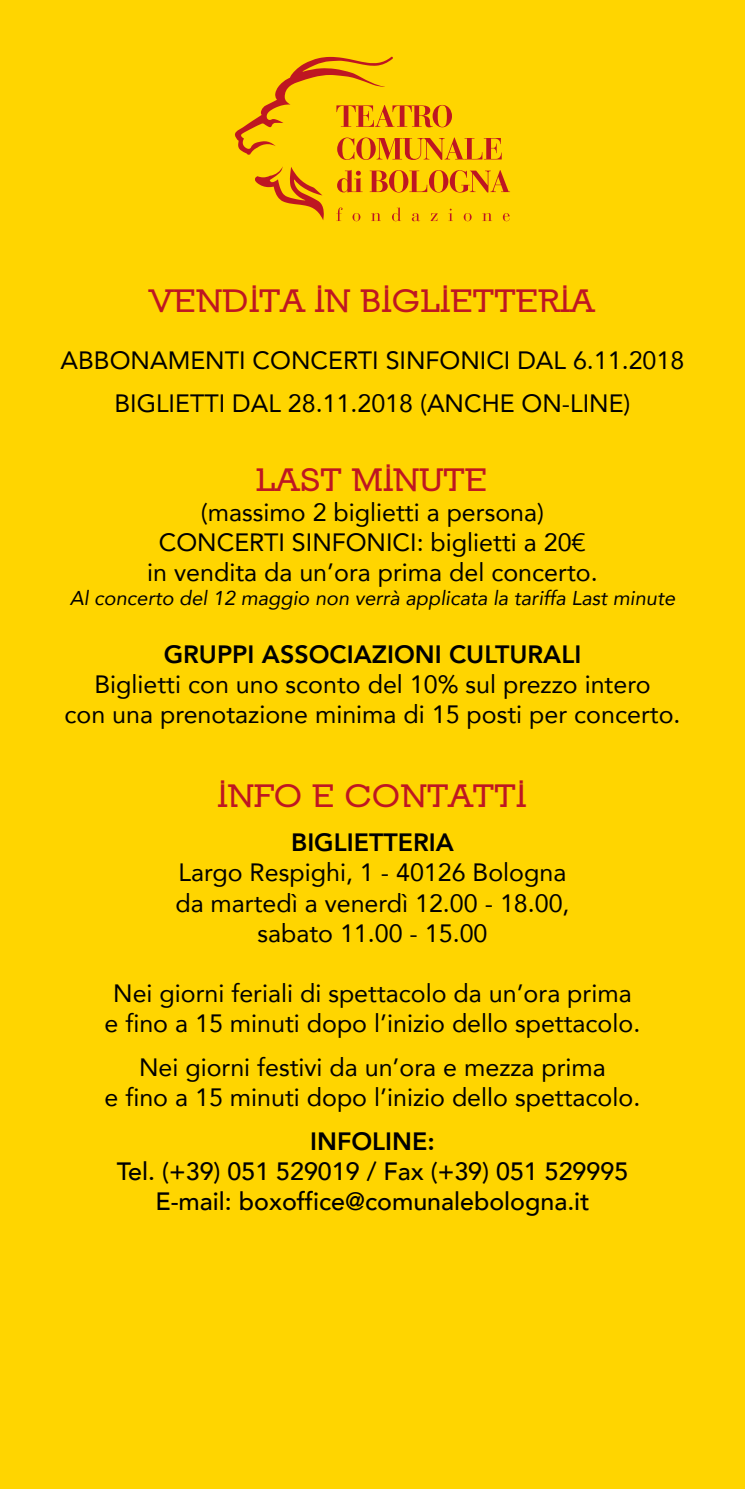
<style>
.page{position:relative;width:745px;height:1489px;background:#fff}
.page>*{position:absolute;margin:0;border:0;box-sizing:border-box;transform-origin:0 0}
.t1{font:35px "Nilland Small Caps Bold";color:#be1622}
.t2{font:25px/30px "Avenir";color:#000;text-align:center}
.t3{font:500 25px/30px "Avenir";color:#000;text-align:center}
.t4{font:800 25px "Avenir";color:#000}
.t5{font:italic 20px "Avenir";color:#000}
</style>
<div class="page">
<div style="left:0;top:0;width:744px;height:1488px;background:#ffd500"></div>
<hr style="left:744px;top:0;width:1px;height:1488px;background:#be1622">
<svg style="left:235px;top:57px;width:274px;height:164px"></svg>
<h1 class="t1" style="left:150px;top:279px;width:446px">VENDITA IN BIGLIETTERIA</h1>
<p class="t2" style="left:61px;top:338px;width:625px;line-height:42.5px">ABBONAMENTI CONCERTI SINFONICI DAL 6.11.2018<br>BIGLIETTI DAL 28.11.2018 (ANCHE ON-LINE)</p>
<h1 class="t1" style="left:257px;top:457px;width:232px">LAST MINUTE</h1>
<p class="t2" style="left:147px;top:496px;width:451px">(massimo 2 biglietti a persona)<br>CONCERTI SINFONICI: biglietti a 20€ in vendita da un’ora prima del concerto.</p>
<p class="t5" style="left:70px;top:585px;width:606px">Al concerto del 12 maggio non verrà applicata la tariffa Last minute</p>
<p class="t4" style="left:163px;top:635px;width:419px">GRUPPI ASSOCIAZIONI CULTURALI</p>
<p class="t2" style="left:64px;top:668px;width:617px">Biglietti con uno sconto del 10% sul prezzo intero<br>con una prenotazione minima di 15 posti per concerto.</p>
<h1 class="t1" style="left:218px;top:773px;width:310px">INFO E CONTATTI</h1>
<p class="t4" style="left:291px;top:823px;width:164px">BIGLIETTERIA</p>
<p class="t2" style="left:175px;top:857px;width:395px">Largo Respighi, 1 - 40126 Bologna da martedì a venerdì 12.00 - 18.00, sabato 11.00 - 15.00</p>
<p class="t2" style="left:105px;top:977px;width:537px">Nei giorni feriali di spettacolo da un’ora prima e fino a 15 minuti dopo l’inizio dello spettacolo.</p>
<p class="t2" style="left:105px;top:1051px;width:537px">Nei giorni festivi da un’ora e mezza prima<br>e fino a 15 minuti dopo l’inizio dello spettacolo.</p>
<p class="t4" style="left:310px;top:1121px;width:126px">INFOLINE:</p>
<p class="t3" style="left:117px;top:1154px;width:512px">Tel. (+39) 051 529019 / Fax (+39) 051 529995<br>E-mail: boxoffice@comunalebologna.it</p>
</div>
